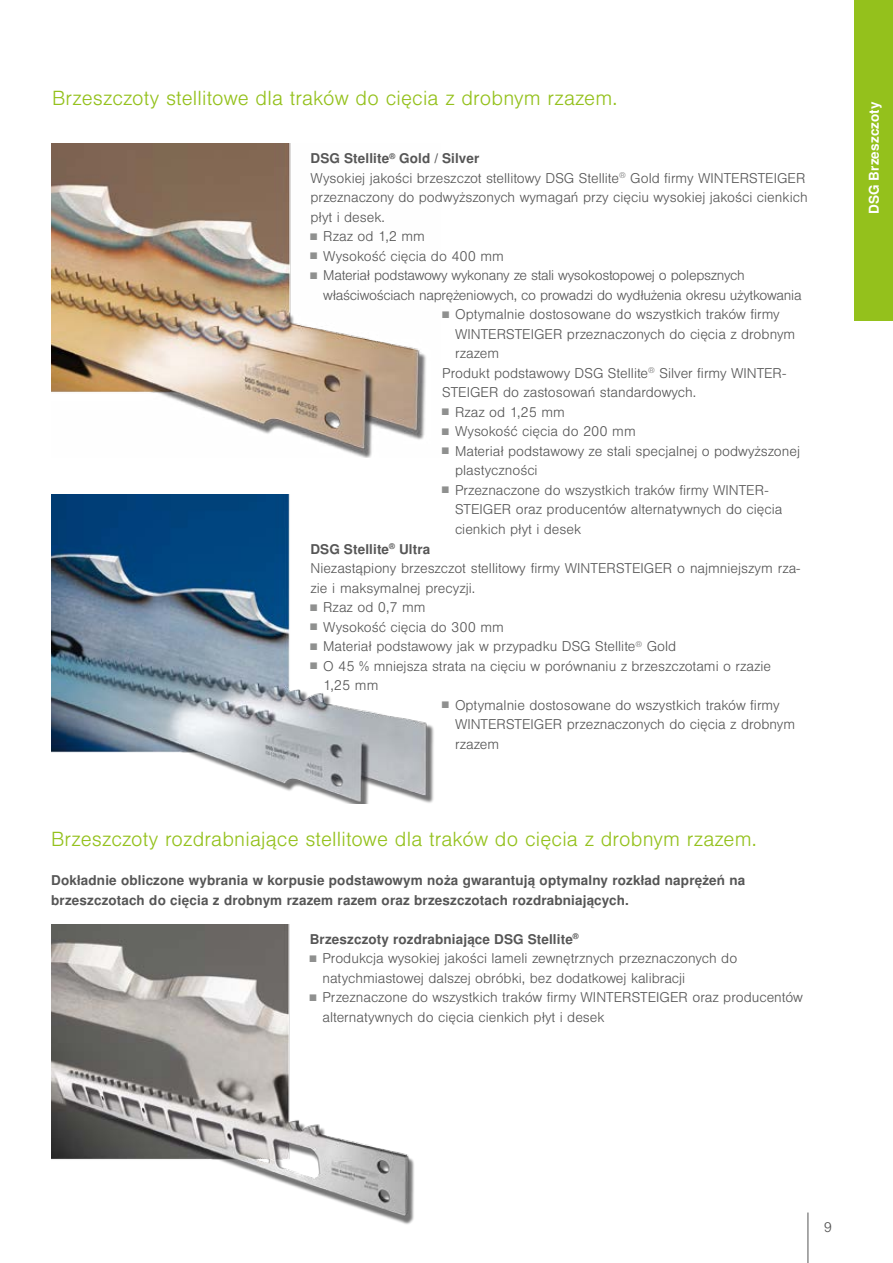
<style>
.page{position:relative;width:893px;height:1263px;background:#fff}
.page>*{position:absolute;margin:0;border:0;box-sizing:border-box;transform-origin:0 0}
.t1{font:300 19.5px "Nimbus San LOT";letter-spacing:.01em;color:#94c11c}
.t2{font:300 13.5px/19.5px "Nimbus San LOT";color:#565656}
.t3{font:700 13.5px/19.5px "Nimbus San LOT";letter-spacing:.01em;color:#565656}
.t4{font:300 13.5px/19.5px "Nimbus San LOT";letter-spacing:-.02em;color:#565656}
.t5{font:700 13.5px "Nimbus San LOT";letter-spacing:.01em;color:#fff}
.s1{font-weight:700}
.s2{font-size:9px;color:#8f908f}
</style>
<div class="page">
<hr style="left:808px;top:1212px;width:1px;height:51px;background:#565656">
<img style="left:51px;top:144px;width:375px;height:313px">
<img style="left:51px;top:495px;width:383px;height:308px">
<img style="left:51px;top:924px;width:363px;height:300px">
<div style="left:855px;top:0;width:38px;height:320px;background:#94c11c"></div>
<h1 class="t1" style="left:52px;top:86px;width:567px">Brzeszczoty stellitowe dla traków do cięcia z drobnym rzazem.</h1>
<p class="t2" style="left:311px;top:149px;width:499px"><span class="s1">DSG Stellite</span><sup>®</sup> <span class="s1">Gold / Silver<br></span>Wysokiej jakości brzeszczot stellitowy DSG Stellite<sup>®</sup> Gold firmy WINTERSTEIGER przeznaczony do podwyższonych wymagań przy cięciu wysokiej jakości cienkich płyt i desek.</p>
<p class="t2" style="left:311px;top:227px;width:116px"><span class="s2">■</span> Rzaz od 1,2 mm</p>
<p class="t2" style="left:311px;top:246px;width:195px"><span class="s2">■</span> Wysokość cięcia do 400 mm</p>
<p class="t4" style="left:323px;top:266px;width:480px;text-indent:-13px"><span class="s2">■</span> Materiał podstawowy wykonany ze stali wysokostopowej o polepsznych właściwościach naprężeniowych, co prowadzi do wydłużenia okresu użytkowania</p>
<p class="t2" style="left:442px;top:305px;width:339px"><span class="s2">■</span> Optymalnie dostosowane do wszystkich traków firmy</p>
<p class="t2" style="left:455px;top:325px;width:342px">WINTERSTEIGER przeznaczonych do cięcia z drobnym</p>
<p class="t2" style="left:455px;top:344px;width:46px">rzazem</p>
<p class="t2" style="left:442px;top:364px;width:345px">Produkt podstawowy DSG Stellite<sup>®</sup> Silver firmy WINTER-</p>
<p class="t2" style="left:442px;top:383px;width:255px">STEIGER do zastosowań standardowych.</p>
<p class="t2" style="left:442px;top:403px;width:124px"><span class="s2">■</span> Rzaz od 1,25 mm</p>
<p class="t2" style="left:442px;top:422px;width:195px"><span class="s2">■</span> Wysokość cięcia do 200 mm</p>
<p class="t2" style="left:455px;top:442px;width:347px;text-indent:-13px"><span class="s2">■</span> Materiał podstawowy ze stali specjalnej o podwyższonej plastyczności</p>
<p class="t2" style="left:455px;top:481px;width:329px;text-indent:-13px"><span class="s2">■</span> Przeznaczone do wszystkich traków firmy WINTER-<br>STEIGER oraz producentów alternatywnych do cięcia cienkich płyt i desek</p>
<p class="t2" style="left:310px;top:539px;width:491px"><span class="s1">DSG Stellite</span><sup>®</sup> <span class="s1">Ultra<br></span>Niezastąpiony brzeszczot stellitowy firmy WINTERSTEIGER o najmniejszym rza&shy;zie i maksymalnej precyzji.</p>
<p class="t2" style="left:310px;top:598px;width:117px"><span class="s2">■</span> Rzaz od 0,7 mm</p>
<p class="t2" style="left:310px;top:617px;width:195px"><span class="s2">■</span> Wysokość cięcia do 300 mm</p>
<p class="t2" style="left:310px;top:637px;width:367px"><span class="s2">■</span> Materiał podstawowy jak w przypadku DSG Stellite<sup>®</sup> Gold</p>
<p class="t2" style="left:323px;top:656px;width:450px;text-indent:-13px"><span class="s2">■</span> O 45 % mniejsza strata na cięciu w porównaniu z brzeszczotami o rzazie<br>1,25 mm</p>
<p class="t2" style="left:455px;top:695px;width:342px;text-indent:-13px"><span class="s2">■</span> Optymalnie dostosowane do wszystkich traków firmy<br>WINTERSTEIGER przeznaczonych do cięcia z drobnym rzazem</p>
<h1 class="t1" style="left:51px;top:828px;width:707px">Brzeszczoty rozdrabniające stellitowe dla traków do cięcia z drobnym rzazem.</h1>
<p class="t3" style="left:51px;top:871px;width:696px">Dokładnie obliczone wybrania w korpusie podstawowym noża gwarantują optymalny rozkład naprężeń na brzeszczotach do cięcia z drobnym rzazem razem oraz brzeszczotach rozdrabniających.</p>
<p class="t3" style="left:310px;top:930px;width:271px">Brzeszczoty rozdrabniające DSG Stellite<sup>®</sup></p>
<p class="t2" style="left:322px;top:949px;width:416px;text-indent:-13px"><span class="s2">■</span> Produkcja wysokiej jakości lameli zewnętrznych przeznaczonych do natychmiastowej dalszej obróbki, bez dodatkowej kalibracji</p>
<p class="t2" style="left:322px;top:988px;width:482px;text-indent:-13px"><span class="s2">■</span> Przeznaczone do wszystkich traków firmy WINTERSTEIGER oraz producentów alternatywnych do cięcia cienkich płyt i desek</p>
<p class="t5" style="left:866px;top:214px;width:114px;rotate:-90deg">DSG Brzeszczoty</p>
<p class="t2" style="left:824px;top:1218px;width:10px">9</p>
</div>
